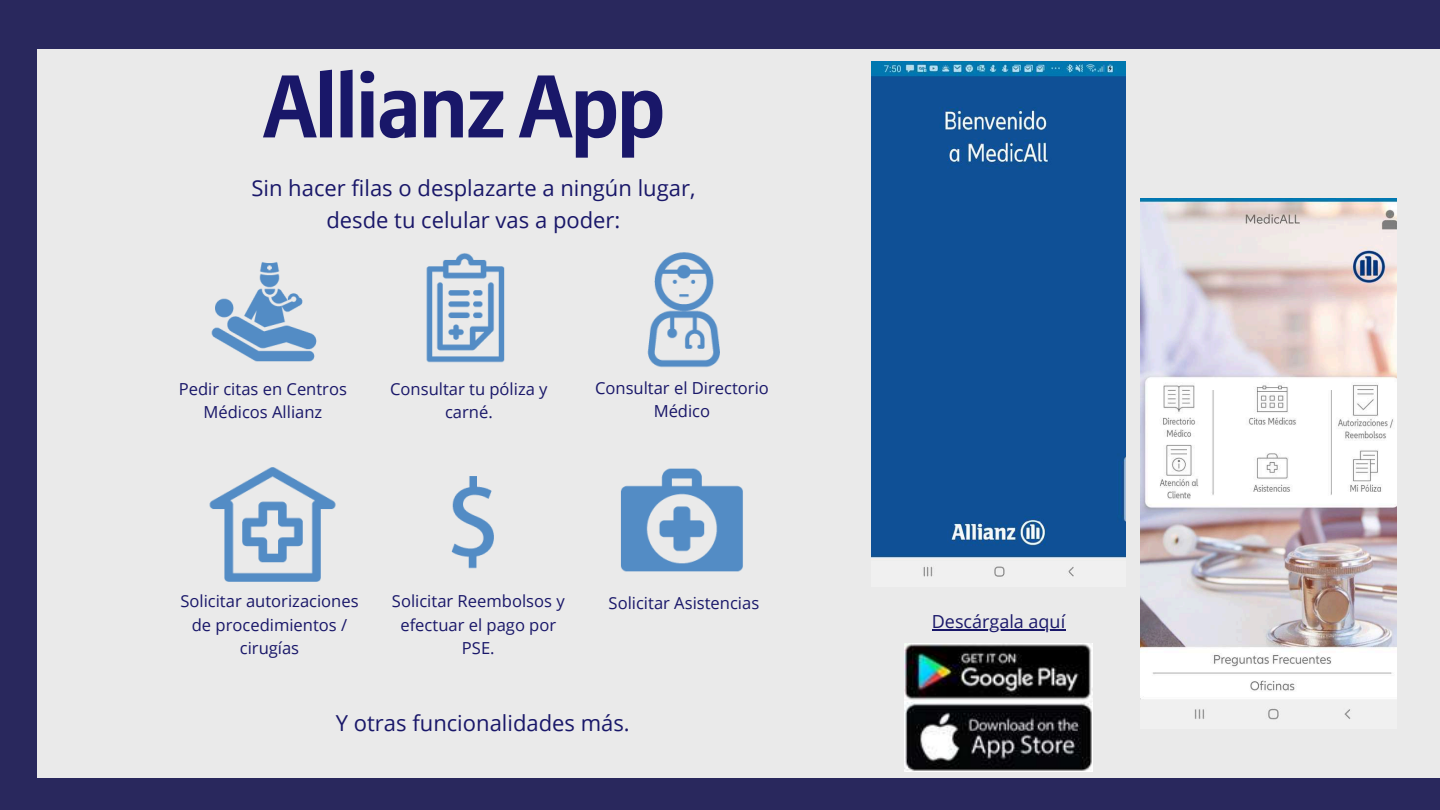
<style>
.page{position:relative;width:1440px;height:810px;background:#29285d}
.page>*{position:absolute;margin:0;border:0;box-sizing:border-box;transform-origin:0 0}
.t1{font:700 88px "Allianz Sans";letter-spacing:-.025em;color:#191769}
.t2{font:22px/31.8px "Open Sans";color:#191769;text-align:center}
.t3{font:18px "Open Sans";color:#191769}
.t4{font:16.6px/23.4px "Open Sans";color:#191769;text-align:center}
</style>
<div class="page">
<div style="left:37px;top:49px;width:1403px;height:729px;background:#eaeaea"></div>
<img style="left:1140px;top:199px;width:257px;height:521px">
<img style="left:871px;top:61px;width:255px;height:516px">
<img style="left:904px;top:643px;width:189px;height:129px">
<img style="left:211px;top:262px;width:106px;height:100px">
<img style="left:426px;top:253px;width:79px;height:110px">
<img style="left:647px;top:252px;width:73px;height:116px">
<img style="left:209px;top:467px;width:127px;height:115px">
<img style="left:620px;top:468px;width:123px;height:104px">
<img style="left:451px;top:476px;width:43px;height:93px">
<hr style="left:932px;top:630px;width:133px;height:1px;background:#191769">
<h1 class="t1" style="left:263px;top:52px;width:403px">Allianz App</h1>
<h2 class="t2" style="left:251px;top:172px;width:445px">Sin hacer filas o desplazarte a ningún lugar, desde tu celular vas a poder:</h2>
<p class="t4" style="left:179px;top:377px;width:170px">Pedir citas en Centros<br>Médicos Allianz</p>
<p class="t4" style="left:390px;top:377px;width:159px">Consultar tu póliza y carné.</p>
<p class="t4" style="left:595px;top:376px;width:175px">Consultar el Directorio<br>Médico</p>
<p class="t4" style="left:180px;top:589px;width:180px">Solicitar autorizaciones de procedimientos / cirugías</p>
<p class="t4" style="left:392px;top:589px;width:174px">Solicitar Reembolsos y</p>
<p class="t4" style="left:609px;top:591px;width:152px">Solicitar Asistencias</p>
<p class="t4" style="left:400px;top:613px;width:157px">efectuar el pago por<br>PSE.</p>
<h2 class="t2" style="left:336px;top:707px;width:295px">Y otras funcionalidades más.</h2>
<p class="t3" style="left:932px;top:609px;width:135px">Descárgala aquí</p>
</div>
